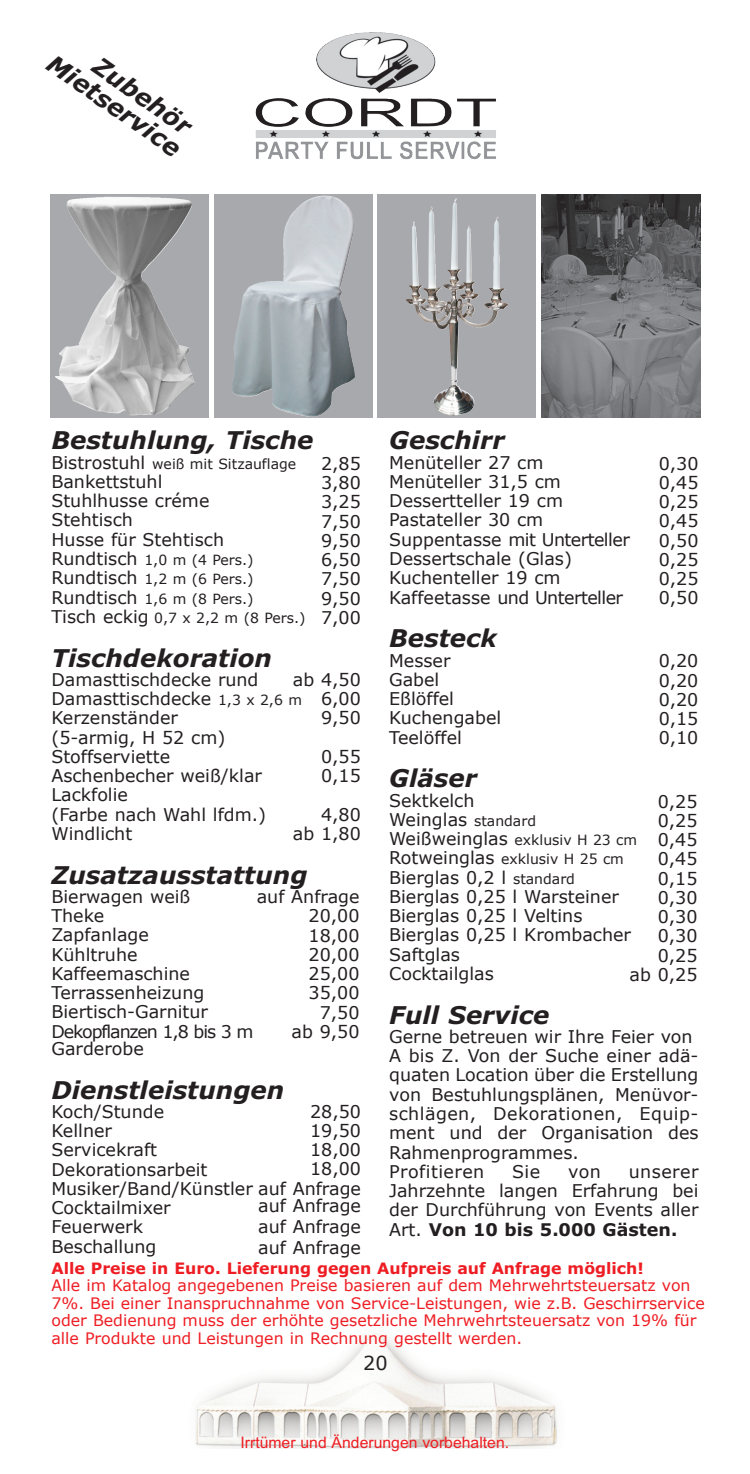
<style>
.page{position:relative;width:750px;height:1474px;background:#fff}
.page>*{position:absolute;margin:0;border:0;box-sizing:border-box;transform-origin:0 0}
.t1{font:italic 700 24.5px/24.5px "Verdana";color:#231f20;text-align:right}
.t2{font:19.25px "Verdana";color:#231f20}
.t3{font:17.5px/19.2px "Verdana";color:#231f20}
.t4{font:15.75px/17.5px "Verdana";color:#ee1d23}
.t5{font:700 15.75px "Verdana";color:#ee1d23}
.t6{font:15.75px "Arial";color:#ee1d23}
.t7{font:14px/19.2px "Verdana";color:#231f20}
.s1{font-size:17.5px}
.s2{font-size:14px}
.s3{font-weight:700}
</style>
<div class="page">
<img style="left:316px;top:38px;width:59px;height:51px">
<img style="left:195px;top:1334px;width:363px;height:114px">
<svg style="left:50px;top:195px;width:158px;height:223px;background:#aaabad"></svg>
<img style="left:141px;top:261px;width:34px;height:79px">
<svg style="left:214px;top:195px;width:158px;height:223px;background:#abadb1"></svg>
<img style="left:232px;top:285px;width:95px;height:132px">
<div style="left:377px;top:195px;width:159px;height:223px;background:#a8a9ad"></div>
<img style="left:455px;top:198px;width:43px;height:127px">
<img style="left:541px;top:195px;width:158px;height:223px">
<h1 class="t1" style="left:70px;top:31px;width:158px;rotate:35deg">Zubehör<br>Mietservice</h1>
<h1 class="t1" style="left:51px;top:429px;width:263px">Bestuhlung, Tische</h1>
<p class="t7" style="left:51px;top:453px;width:246px"><span class="s1">Bistrostuhl</span> weiß mit Sitzauflage</p>
<p class="t3" style="left:51px;top:471px;width:174px">Bankettstuhl<br>Stuhlhusse créme<br>Stehtisch<br>Husse für Stehtisch</p>
<p class="t7" style="left:51px;top:550px;width:255px"><span class="s1">Rundtisch</span> 1,0 m (4 Pers.)<br><span class="s1">Rundtisch</span> 1,2 m (6 Pers.)<br><span class="s1">Rundtisch</span> 1,6 m (8 Pers.)<br><span class="s1">Tisch eckig</span> 0,7 x 2,2 m (8 Pers.)</p>
<h1 class="t1" style="left:51px;top:646px;width:222px">Tischdekoration</h1>
<p class="t3" style="left:51px;top:669px;width:252px">Damasttischdecke rund<br>Damasttischdecke <span class="s2">1,3 x 2,6 m<br></span>Kerzenständer<br>(5-armig, H 52 cm)<br>Stoffserviette<br>Aschenbecher weiß/klar<br>Lackfolie<br>(Farbe nach Wahl lfdm.)<br>Windlicht</p>
<h1 class="t1" style="left:51px;top:863px;width:257px">Zusatzausstattung</h1>
<p class="t3" style="left:51px;top:886px;width:203px">Bierwagen weiß<br>Theke<br>Zapfanlage<br>Kühltruhe<br>Kaffeemaschine<br>Terrassenheizung<br>Biertisch-Garnitur<br>Dekopflanzen 1,8 bis 3 m</p>
<p class="t3" style="left:51px;top:1038px;width:94px">Garderobe</p>
<h1 class="t1" style="left:51px;top:1077px;width:234px">Dienstleistungen</h1>
<p class="t3" style="left:51px;top:1101px;width:311px">Koch/Stunde<br>Kellner<br>Servicekraft<br>Dekorationsarbeit<br>Musiker/Band/Künstler auf Anfrage<br>Cocktailmixer<br>Feuerwerk<br>Beschallung</p>
<h1 class="t1" style="left:389px;top:429px;width:117px">Geschirr</h1>
<p class="t3" style="left:389px;top:452px;width:242px">Menüteller 27 cm<br>Menüteller 31,5 cm<br>Dessertteller 19 cm<br>Pastateller 30 cm<br>Suppentasse mit Unterteller<br>Dessertschale (Glas)<br>Kuchenteller 19 cm<br>Kaffeetasse und Unterteller</p>
<h1 class="t1" style="left:389px;top:626px;width:109px">Besteck</h1>
<p class="t3" style="left:389px;top:650px;width:113px">Messer<br>Gabel<br>Eßlöffel<br>Kuchengabel<br>Teelöffel</p>
<h1 class="t1" style="left:389px;top:766px;width:89px">Gläser</h1>
<p class="t3" style="left:389px;top:790px;width:148px">Sektkelch<br>Weinglas <span class="s2">standard</span></p>
<p class="t7" style="left:389px;top:830px;width:249px"><span class="s1">Weißweinglas</span> exklusiv H 23 cm<br><span class="s1">Rotweinglas</span> exklusiv H 25 cm</p>
<p class="t3" style="left:389px;top:867px;width:243px">Bierglas 0,2 l <span class="s2">standard<br></span>Bierglas 0,25 l Warsteiner<br>Bierglas 0,25 l Veltins<br>Bierglas 0,25 l Krombacher<br>Saftglas<br>Cocktailglas</p>
<h1 class="t1" style="left:389px;top:1003px;width:162px">Full Service</h1>
<p class="t3" style="left:389px;top:1026px;width:311px">Gerne betreuen wir Ihre Feier von<br>A bis Z. Von der Suche einer adä&shy;quaten Location über die Erstellung von Bestuhlungsplänen, Menüvor&shy;schlägen, Dekorationen, Equip&shy;ment und der Organisation des<br>Rahmenprogrammes.<br>Profitieren</p>
<p class="t3" style="left:321px;top:453px;width:41px;text-align:justify">2,85<br>3,80<br>3,25<br>7,50<br>9,50<br>6,50<br>7,50<br>9,50<br>7,00</p>
<p class="t3" style="left:658px;top:453px;width:41px;text-align:justify">0,30<br>0,45<br>0,25<br>0,45<br>0,50<br>0,25<br>0,25<br>0,50</p>
<p class="t3" style="left:658px;top:650px;width:41px;text-align:justify">0,20<br>0,20<br>0,20<br>0,15<br>0,10</p>
<p class="t3" style="left:321px;top:669px;width:41px;text-align:justify;text-indent:-28px">ab 4,50<br>6,00<br>9,50</p>
<p class="t3" style="left:321px;top:746px;width:41px">0,55<br>0,15</p>
<p class="t3" style="left:292px;top:804px;width:69px;text-align:right">4,80<br>ab 1,80</p>
<p class="t3" style="left:629px;top:791px;width:69px;text-align:right">0,25<br>0,25<br>0,45<br>0,45<br>0,15<br>0,30<br>0,30<br>0,30<br>0,25<br>ab 0,25</p>
<p class="t3" style="left:256px;top:886px;width:104px;text-align:right">auf Anfrage<br>20,00<br>18,00<br>20,00<br>25,00<br>35,00<br>7,50<br>ab 9,50</p>
<p class="t3" style="left:310px;top:1100px;width:52px;text-align:justify">28,50<br>19,50<br>18,00<br>18,00</p>
<p class="t3" style="left:258px;top:1194px;width:104px;line-height:21px;text-align:justify">auf Anfrage auf Anfrage auf Anfrage</p>
<p class="t3" style="left:512px;top:1161px;width:30px">Sie</p>
<p class="t3" style="left:567px;top:1161px;width:34px">von</p>
<p class="t3" style="left:389px;top:1161px;width:311px;text-align:justify;text-indent:239px">unserer Jahrzehnte langen Erfahrung bei der Durchführung von Events aller Art. <span class="s3">Von 10 bis 5.000 Gästen.</span></p>
<p class="t5" style="left:51px;top:1259px;width:593px">Alle Preise in Euro. Lieferung gegen Aufpreis auf Anfrage möglich!</p>
<p class="t4" style="left:51px;top:1276px;width:654px">Alle im Katalog angegebenen Preise basieren auf dem Mehrwehrtsteuersatz von 7%. Bei einer Inanspruchnahme von Service-Leistungen, wie z.B. Geschirrservice oder Bedienung muss der erhöhte gesetzliche Mehrwehrtsteuersatz von 19% für alle Produkte und Leistungen in Rechnung gestellt werden.</p>
<p class="t2" style="left:363px;top:1350px;width:26px">20</p>
<p class="t6" style="left:240px;top:1433px;width:270px">Irrtümer und Änderungen vorbehalten.</p>
</div>
